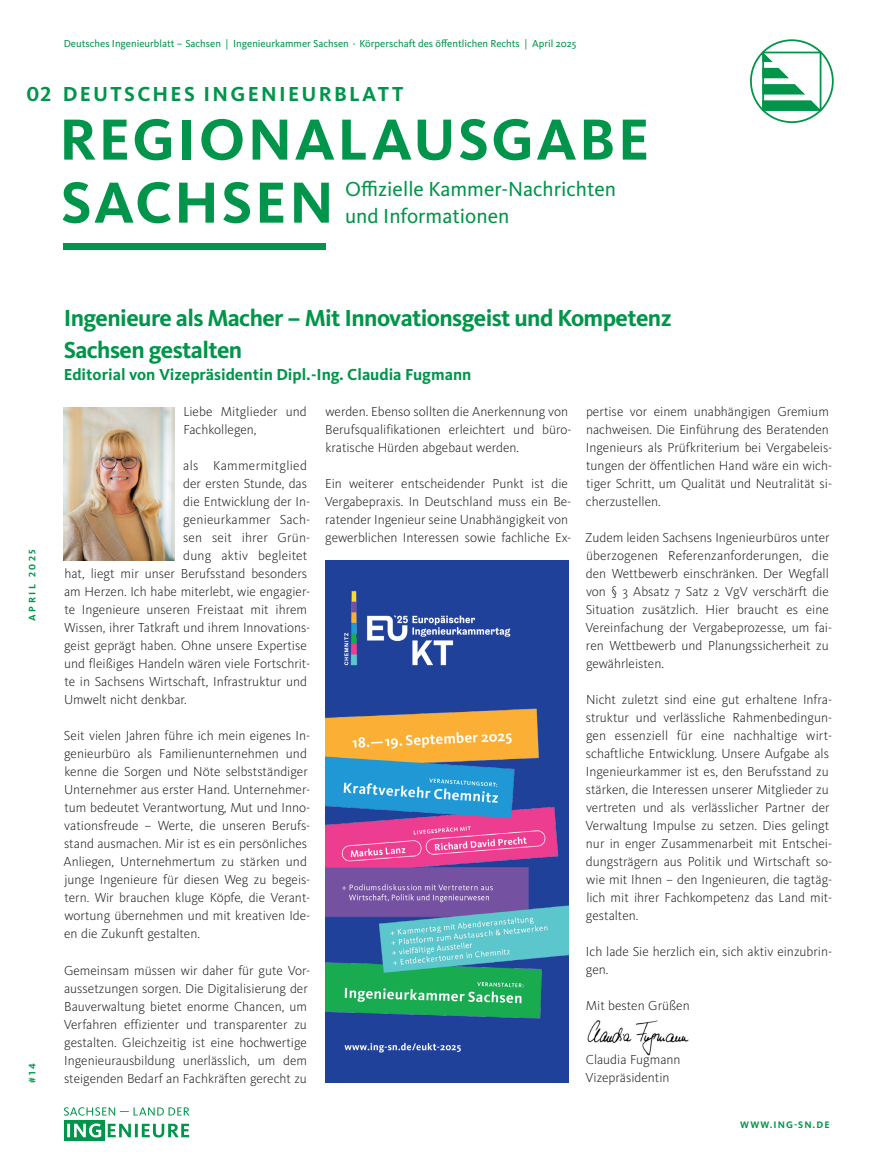
<style>
.page{position:relative;width:872px;height:1170px;background:#fff}
.page>*{position:absolute;margin:0;border:0;box-sizing:border-box;transform-origin:0 0}
.t1{font:700 60px/63px "Kievit OT";letter-spacing:.035em;color:#00954a}
.t2{font:700 24px/31.5px "Kievit OT";letter-spacing:-.025em;color:#00954a}
.t3{font:21px/27px "Kievit OT";color:#00954a}
.t4{font:700 21px "Kievit OT";letter-spacing:.11em;color:#00954a}
.t5{font:700 16.5px "Kievit OT";color:#00954a}
.t6{font:300 13.5px/18px "Kievit OT";color:#231f20}
.t7{font:300 13.5px "Kievit OT";letter-spacing:.025em;color:#231f20}
.t8{font:10.5px "Kievit OT";color:#00954a}
.t9{font:700 9.75px "Kievit OT";letter-spacing:.11em;color:#00954a}
.t10{font:700 9.75px "Kievit OT";letter-spacing:.25em;color:#00954a}
</style>
<div class="page">
<svg style="left:750px;top:39px;width:83px;height:84px"></svg>
<div style="left:64px;top:243px;width:262px;height:7px;background:#00954a"></div>
<div style="left:64px;top:1119px;width:41px;height:21px;background:#00954a"></div>
<svg style="left:64px;top:1107px;width:125px;height:8px"></svg>
<svg style="left:108px;top:1123px;width:81px;height:14px"></svg>
<svg style="left:67px;top:1123px;width:34px;height:14px"></svg>
<img style="left:587px;top:1020px;width:102px;height:35px">
<img style="left:64px;top:408px;width:110px;height:152px">
<div style="left:325px;top:560px;width:243px;height:523px;background:#20419a"></div>
<img style="left:325px;top:591px;width:243px;height:462px">
<p class="t8" style="left:64px;top:38px;width:514px">Deutsches Ingenieurblatt – Sachsen | Ingenieurkammer Sachsen ⋅ Körperschaft des öffentlichen Rechts | April 2025</p>
<h3 class="t4" style="left:27px;top:82px;width:26px">02</h3>
<h3 class="t4" style="left:63px;top:82px;width:342px">DEUTSCHES INGENIEURBLATT</h3>
<h1 class="t1" style="left:59px;top:108px;width:592px">REGIONALAUSGABE<br>SACHSEN</h1>
<h3 class="t3" style="left:345px;top:175px;width:272px">Offizielle Kammer-Nachrichten und Informationen</h3>
<p class="t10" style="left:27px;top:620px;width:73px;rotate:-90deg">APRIL 2025</p>
<p class="t10" style="left:27px;top:1083px;width:21px;rotate:-90deg">#14</p>
<h2 class="t2" style="left:64px;top:302px;width:609px">Ingenieure als Macher – Mit Innovationsgeist und Kompetenz<br>Sachsen gestalten</h2>
<p class="t5" style="left:64px;top:365px;width:409px">Editorial von Vizepräsidentin Dipl.-Ing. Claudia Fugmann</p>
<p class="t6" style="left:183px;top:403px;width:125px">Liebe Mitglieder und<br>Fachkollegen,</p>
<p class="t7" style="left:183px;top:458px;width:125px">als Kammermitglied</p>
<p class="t6" style="left:183px;top:475px;width:125px">der ersten Stunde, das</p>
<p class="t6" style="left:183px;top:493px;width:128px">die Entwicklung der In-</p>
<p class="t6" style="left:183px;top:511px;width:128px">genieurkammer Sach-</p>
<p class="t6" style="left:183px;top:529px;width:129px">sen seit ihrer Grün-</p>
<p class="t6" style="left:183px;top:547px;width:126px">dung aktiv begleitet</p>
<p class="t6" style="left:64px;top:565px;width:244px">hat, liegt mir unser Berufsstand besonders</p>
<p class="t6" style="left:64px;top:583px;width:248px">am Herzen. Ich habe miterlebt, wie engagier-</p>
<p class="t6" style="left:64px;top:601px;width:244px">te Ingenieure unseren Freistaat mit ihrem</p>
<p class="t6" style="left:64px;top:619px;width:247px">Wissen, ihrer Tatkraft und ihrem Innovations-</p>
<p class="t6" style="left:64px;top:637px;width:244px">geist geprägt haben. Ohne unsere Expertise</p>
<p class="t6" style="left:64px;top:655px;width:247px">und fleißiges Handeln wären viele Fortschrit-</p>
<p class="t6" style="left:64px;top:673px;width:244px">te in Sachsens Wirtschaft, Infrastruktur und</p>
<p class="t6" style="left:64px;top:691px;width:124px">Umwelt nicht denkbar.</p>
<p class="t6" style="left:64px;top:727px;width:248px">Seit vielen Jahren führe ich mein eigenes In&shy;genieurbüro als Familienunternehmen und kenne die Sorgen und Nöte selbstständiger Unternehmer aus erster Hand. Unternehmer&shy;tum bedeutet Verantwortung, Mut und Inno&shy;vationsfreude – Werte, die unseren Berufs&shy;stand ausmachen. Mir ist es ein persönliches Anliegen, Unternehmertum zu stärken und junge Ingenieure für diesen Weg zu begeis&shy;tern. Wir brauchen kluge Köpfe, die Verant&shy;wortung übernehmen und mit kreativen Ide&shy;en die Zukunft gestalten.</p>
<p class="t6" style="left:64px;top:961px;width:248px">Gemeinsam müssen wir daher für gute Vor&shy;aussetzungen sorgen. Die Digitalisierung der Bauverwaltung bietet enorme Chancen, um Verfahren effizienter und transparenter zu gestalten. Gleichzeitig ist eine hochwertige Ingenieurausbildung unerlässlich, um dem steigenden Bedarf an Fachkräften gerecht zu</p>
<p class="t6" style="left:325px;top:403px;width:248px">werden. Ebenso sollten die Anerkennung von<br>Berufsqualifikationen erleichtert und büro&shy;kratische Hürden abgebaut werden.</p>
<p class="t6" style="left:325px;top:475px;width:248px">Ein weiterer entscheidender Punkt ist die Vergabepraxis. In Deutschland muss ein Be&shy;ratender Ingenieur seine Unabhängigkeit von gewerblichen Interessen sowie fachliche Ex-</p>
<p class="t6" style="left:586px;top:403px;width:248px">pertise vor einem unabhängigen Gremium nachweisen. Die Einführung des Beratenden Ingenieurs als Prüfkriterium bei Vergabeleis&shy;tungen der öffentlichen Hand wäre ein wich&shy;tiger Schritt, um Qualität und Neutralität si&shy;cherzustellen.</p>
<p class="t6" style="left:585px;top:529px;width:248px">Zudem leiden Sachsens Ingenieurbüros unter überzogenen Referenzanforderungen, die den Wettbewerb einschränken. Der Wegfall von § 3 Absatz 7 Satz 2 VgV verschärft die Situation zusätzlich. Hier braucht es eine Vereinfachung der Vergabeprozesse, um fai&shy;ren Wettbewerb und Planungssicherheit zu gewährleisten.</p>
<p class="t6" style="left:585px;top:691px;width:248px">Nicht zuletzt sind eine gut erhaltene Infra&shy;struktur und verlässliche Rahmenbedingun&shy;gen essenziell für eine nachhaltige wirt&shy;schaftliche Entwicklung. Unsere Aufgabe als Ingenieurkammer ist es, den Berufsstand zu stärken, die Interessen unserer Mitglieder zu vertreten und als verlässlicher Partner der Verwaltung Impulse zu setzen. Dies gelingt nur in enger Zusammenarbeit mit Entschei&shy;dungsträgern aus Politik und Wirtschaft so&shy;wie mit Ihnen – den Ingenieuren, die tagtäg&shy;lich mit ihrer Fachkompetenz das Land mit&shy;gestalten.</p>
<p class="t6" style="left:586px;top:943px;width:248px">Ich lade Sie herzlich ein, sich aktiv einzubrin&shy;gen.</p>
<p class="t6" style="left:586px;top:997px;width:105px">Mit besten Grüßen</p>
<p class="t6" style="left:585px;top:1051px;width:96px">Claudia Fugmann<br>Vizepräsidentin</p>
<p class="t9" style="left:740px;top:1118px;width:91px">WWW.ING-SN.DE</p>
</div>
